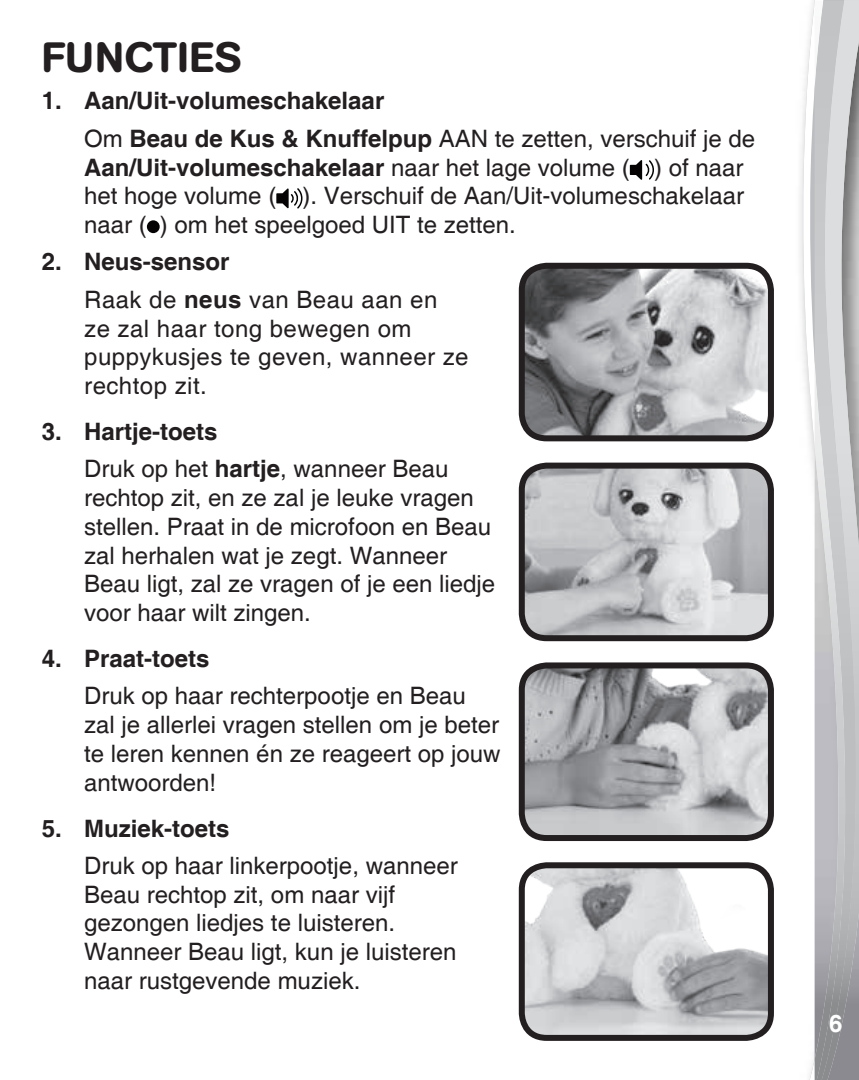
<style>
.page{position:relative;width:859px;height:1080px;background:#fff}
.page>*{position:absolute;margin:0;border:0;box-sizing:border-box;transform-origin:0 0}
.t1{font:500 42px "AG Book Rounded";letter-spacing:.02em;color:#231f20}
.t2{font:24px/28.8px "Helvetica";color:#231f20}
.t3{font:700 24px/37.2px "Helvetica";color:#231f20}
.t4{font:24px/28.8px "Helvetica";letter-spacing:.02em;color:#231f20}
.t5{font:700 24px "Helvetica";color:#fff}
.s1{font-weight:400}
.s2{font-weight:700}
</style>
<div class="page">
<svg style="left:802px;top:0;width:13px;height:1080px"></svg>
<img style="left:858px;top:3px;width:1px;height:1077px">
<img style="left:848px;top:3px;width:10px;height:1077px">
<svg style="left:823px;top:0;width:36px;height:3px"></svg>
<img style="left:815px;top:1px;width:33px;height:1079px">
<svg style="left:630px;top:160px;width:24px;height:20px"></svg>
<svg style="left:276px;top:188px;width:27px;height:21px"></svg>
<div style="left:147px;top:220px;width:13px;height:13px;background:#060304;border-radius:50%"></div>
<img style="left:526px;top:470px;width:241px;height:164px">
<div style="left:519px;top:463px;width:255px;height:178px;border:6px solid #231f20;border-radius:25px"></div>
<img style="left:526px;top:270px;width:241px;height:164px">
<div style="left:519px;top:263px;width:255px;height:178px;border:6px solid #231f20;border-radius:25px"></div>
<img style="left:526px;top:669px;width:241px;height:165px">
<div style="left:519px;top:662px;width:255px;height:179px;border:6px solid #231f20;border-radius:25px"></div>
<img style="left:526px;top:869px;width:241px;height:165px">
<div style="left:519px;top:862px;width:255px;height:179px;border:6px solid #231f20;border-radius:25px"></div>
<h1 class="t1" style="left:42px;top:33px;width:201px">FUNCTIES</h1>
<p class="t3" style="left:84px;top:84px;width:672px;text-indent:-43px">1. Aan/Uit-volumeschakelaar<br><span class="s1">Om</span> Beau de Kus &amp; Knuffelpup <span class="s1">AAN te zetten, verschuif je de</span></p>
<p class="t2" style="left:84px;top:154px;width:661px;text-align:justify"><span class="s2">Aan/Uit-volumeschakelaar</span> naar het lage volume ( ) of naar het hoge volume ( ). Verschuif de Aan/Uit-volumeschakelaar naar ( ) om het speelgoed UIT te zetten.</p>
<p class="t4" style="left:84px;top:244px;width:355px;line-height:37.2px;text-indent:-43px"><span class="s2">2. Neus-sensor<br></span>Raak de <span class="s2">neus</span> van Beau aan en</p>
<p class="t4" style="left:84px;top:315px;width:386px">ze zal haar tong bewegen om puppykusjes te geven, wanneer ze rechtop zit.</p>
<p class="t2" style="left:84px;top:414px;width:366px;line-height:37.2px;text-indent:-43px"><span class="s2">3. Hartje-toets<br></span>Druk op het <span class="s2">hartje</span>, wanneer Beau</p>
<p class="t2" style="left:84px;top:484px;width:412px">rechtop zit, en ze zal je leuke vragen stellen. Praat in de microfoon en Beau zal herhalen wat je zegt. Wanneer Beau ligt, zal ze vragen of je een liedje voor haar wilt zingen.</p>
<p class="t3" style="left:42px;top:641px;width:169px">4. Praat-toets</p>
<p class="t2" style="left:84px;top:682px;width:418px">Druk op haar rechterpootje en Beau zal je allerlei vragen stellen om je beter te leren kennen én ze reageert op jouw antwoorden!</p>
<p class="t3" style="left:42px;top:811px;width:189px">5. Muziek-toets</p>
<p class="t2" style="left:84px;top:852px;width:375px">Druk op haar linkerpootje, wanneer<br>Beau rechtop zit, om naar vijf gezongen liedjes te luisteren.<br>Wanneer Beau ligt, kun je luisteren naar rustgevende muziek.</p>
<p class="t5" style="left:829px;top:1008px;width:15px">6</p>
</div>
